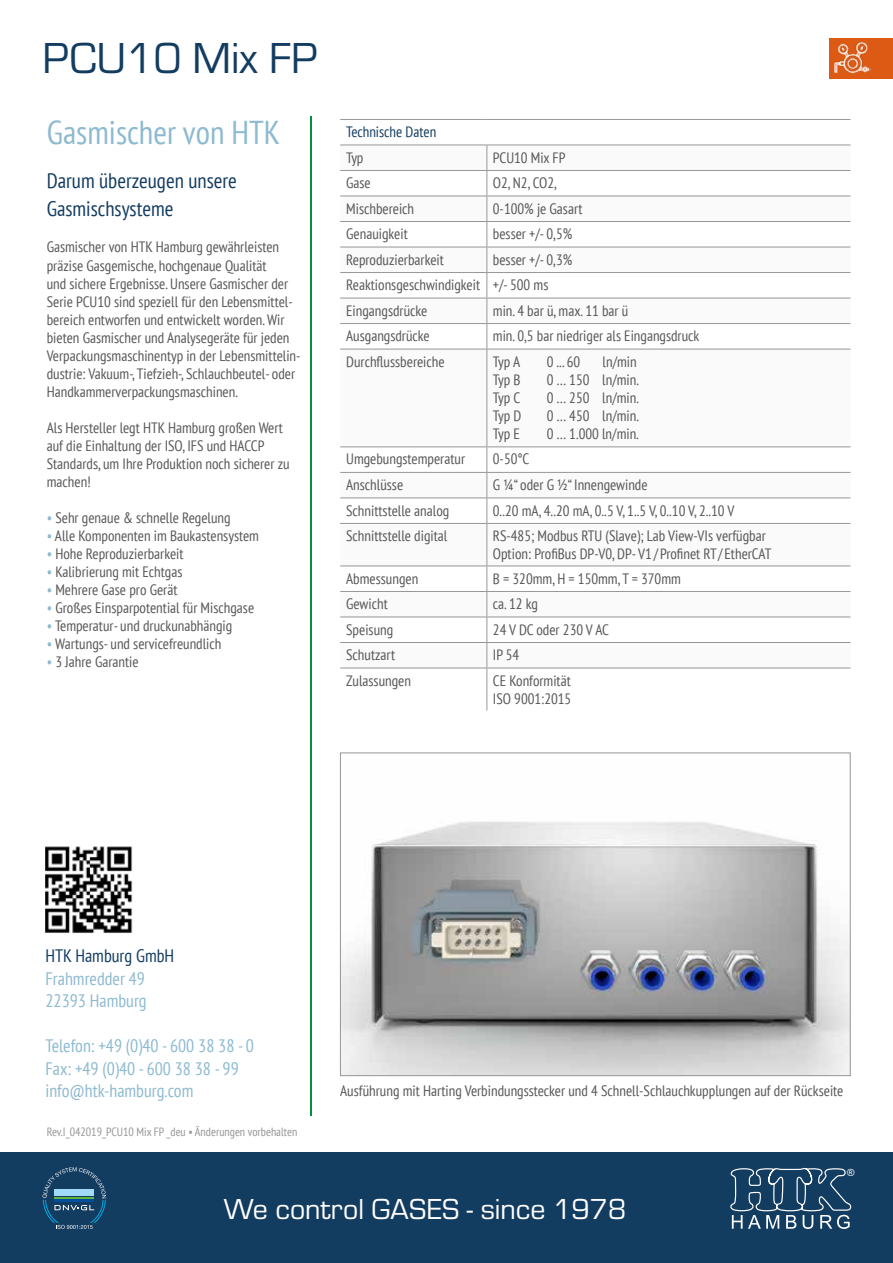
<style>
.page{position:relative;width:893px;height:1263px;background:#fff}
.page>*{position:absolute;margin:0;border:0;box-sizing:border-box;transform-origin:0 0}
.t1{font:45px "Eurostile";color:#133c61}
.t2{font:condensed 33px "PT Sans";color:#8dbad0}
.t3{font:30px "Eurostile";color:#fff}
.t4{font:condensed 21px/28.8px "PT Sans";color:#133c61}
.t5{font:condensed 18px/22.5px "PT Sans";color:#8dbad0}
.t6{font:condensed 18px "PT Sans";color:#133c61}
.t7{font:condensed 15px/18px "PT Sans";color:#575756}
.t8{font:condensed 15px "PT Sans";color:#133c61}
.t9{font:condensed 12px "PT Sans";color:#969696}
.t10{font:9.9px "Arial";color:#fff}
.s1{color:#8dbad0}
</style>
<div class="page">
<div style="left:829px;top:38px;width:64px;height:41px;background:#dc5a13"></div>
<img style="left:834px;top:43px;width:37px;height:31px">
<div style="left:0;top:1152px;width:893px;height:111px;background:#133c61"></div>
<svg style="left:43px;top:1167px;width:63px;height:62px"></svg>
<svg style="left:730px;top:1167px;width:122px;height:62px"></svg>
<hr style="left:310px;top:116px;width:2px;height:999px;background:#009039">
<img style="left:45px;top:846px;width:88px;height:87px">
<svg style="left:340px;top:171px;width:510px;height:539px"></svg>
<hr style="left:340px;top:170px;width:147px;height:1px;background:#969696">
<hr style="left:487px;top:170px;width:363px;height:1px;background:#969696">
<hr style="left:340px;top:196px;width:147px;height:1px;background:#969696">
<hr style="left:487px;top:196px;width:363px;height:1px;background:#969696">
<hr style="left:340px;top:221px;width:147px;height:1px;background:#969696">
<hr style="left:487px;top:221px;width:363px;height:1px;background:#969696">
<hr style="left:340px;top:247px;width:147px;height:1px;background:#969696">
<hr style="left:487px;top:247px;width:363px;height:1px;background:#969696">
<hr style="left:340px;top:272px;width:147px;height:1px;background:#969696">
<hr style="left:487px;top:272px;width:363px;height:1px;background:#969696">
<hr style="left:340px;top:298px;width:147px;height:1px;background:#969696">
<hr style="left:487px;top:298px;width:363px;height:1px;background:#969696">
<hr style="left:340px;top:323px;width:147px;height:1px;background:#969696">
<hr style="left:487px;top:323px;width:363px;height:1px;background:#969696">
<svg style="left:486px;top:146px;width:1px;height:203px"></svg>
<hr style="left:340px;top:349px;width:147px;height:1px;background:#969696">
<hr style="left:487px;top:349px;width:363px;height:1px;background:#969696">
<hr style="left:486px;top:349px;width:1px;height:97px;background:#969696">
<hr style="left:340px;top:446px;width:147px;height:1px;background:#969696">
<hr style="left:487px;top:446px;width:363px;height:1px;background:#969696">
<hr style="left:340px;top:472px;width:147px;height:1px;background:#969696">
<hr style="left:487px;top:472px;width:363px;height:1px;background:#969696">
<hr style="left:340px;top:497px;width:147px;height:1px;background:#969696">
<hr style="left:487px;top:497px;width:363px;height:1px;background:#969696">
<svg style="left:486px;top:447px;width:1px;height:76px"></svg>
<hr style="left:340px;top:523px;width:147px;height:1px;background:#969696">
<hr style="left:487px;top:523px;width:363px;height:1px;background:#969696">
<hr style="left:486px;top:524px;width:1px;height:42px;background:#969696">
<hr style="left:340px;top:566px;width:147px;height:1px;background:#969696">
<hr style="left:487px;top:566px;width:363px;height:1px;background:#969696">
<hr style="left:340px;top:591px;width:147px;height:1px;background:#969696">
<hr style="left:487px;top:591px;width:363px;height:1px;background:#969696">
<hr style="left:340px;top:617px;width:147px;height:1px;background:#969696">
<hr style="left:487px;top:617px;width:363px;height:1px;background:#969696">
<hr style="left:340px;top:119px;width:147px;height:1px;background:#969696">
<hr style="left:487px;top:119px;width:363px;height:1px;background:#969696">
<hr style="left:340px;top:145px;width:147px;height:1px;background:#969696">
<hr style="left:487px;top:145px;width:363px;height:1px;background:#969696">
<hr style="left:340px;top:668px;width:147px;height:1px;background:#969696">
<hr style="left:487px;top:668px;width:363px;height:1px;background:#969696">
<hr style="left:340px;top:642px;width:147px;height:1px;background:#969696">
<hr style="left:487px;top:642px;width:363px;height:1px;background:#969696">
<svg style="left:486px;top:566px;width:1px;height:102px"></svg>
<hr style="left:486px;top:668px;width:1px;height:42px;background:#969696">
<img style="left:342px;top:821px;width:506px;height:253px">
<div style="left:340px;top:753px;width:510px;height:323px;border:1px solid #969696"></div>
<h1 class="t1" style="left:43px;top:34px;width:277px">PCU10 Mix FP</h1>
<h2 class="t2" style="left:47px;top:112px;width:235px">Gasmischer von HTK</h2>
<h3 class="t4" style="left:47px;top:165px;width:192px">Darum überzeugen unsere<br>Gasmischsysteme</h3>
<p class="t7" style="left:47px;top:238px;width:255px">Gasmischer von HTK Hamburg gewährleisten präzise Gasgemische, hochgenaue Qualität<br>und sichere Ergebnisse. Unsere Gasmischer der Serie PCU10 sind speziell für den Lebensmittel&shy;bereich entworfen und entwickelt worden. Wir bieten Gasmischer und Analysegeräte für jeden Verpackungsmaschinentyp in der Lebensmittelin&shy;dustrie: Vakuum-, Tiefzieh-, Schlauchbeutel- oder Handkammerverpackungsmaschinen.</p>
<p class="t7" style="left:47px;top:418px;width:244px">Als Hersteller legt HTK Hamburg großen Wert auf die Einhaltung der ISO, IFS und HACCP Standards, um Ihre Produktion noch sicherer zu machen!</p>
<p class="t7" style="left:47px;top:508px;width:185px"><span class="s1">•</span> Sehr genaue &amp; schnelle Regelung</p>
<p class="t7" style="left:47px;top:526px;width:214px"><span class="s1">•</span> Alle Komponenten im Baukastensystem</p>
<p class="t7" style="left:47px;top:544px;width:138px"><span class="s1">•</span> Hohe Reproduzierbarkeit</p>
<p class="t7" style="left:47px;top:562px;width:137px"><span class="s1">•</span> Kalibrierung mit Echtgas</p>
<p class="t7" style="left:47px;top:580px;width:132px"><span class="s1">•</span> Mehrere Gase pro Gerät</p>
<p class="t7" style="left:47px;top:598px;width:209px"><span class="s1">•</span> Großes Einsparpotential für Mischgase</p>
<p class="t7" style="left:47px;top:616px;width:187px"><span class="s1">•</span> Temperatur- und druckunabhängig</p>
<p class="t7" style="left:47px;top:634px;width:176px"><span class="s1">•</span> Wartungs- und servicefreundlich</p>
<p class="t7" style="left:47px;top:652px;width:93px"><span class="s1">•</span> 3 Jahre Garantie</p>
<p class="t8" style="left:346px;top:122px;width:92px">Technische Daten</p>
<p class="t7" style="left:346px;top:148px;width:19px">Typ</p>
<p class="t7" style="left:493px;top:148px;width:74px">PCU10 Mix FP</p>
<p class="t7" style="left:346px;top:173px;width:26px">Gase</p>
<p class="t7" style="left:493px;top:173px;width:66px">O2, N2, CO2,</p>
<p class="t7" style="left:346px;top:199px;width:70px">Mischbereich</p>
<p class="t7" style="left:493px;top:199px;width:91px">0-100% je Gasart</p>
<p class="t7" style="left:346px;top:224px;width:63px">Genauigkeit</p>
<p class="t7" style="left:493px;top:224px;width:81px">besser +/- 0,5%</p>
<p class="t7" style="left:346px;top:250px;width:99px">Reproduzierbarkeit</p>
<p class="t7" style="left:346px;top:246px;width:228px;line-height:25.5px;text-indent:147px">besser +/- 0,3%<br>Reaktionsgeschwindigkeit +/- 500 ms<br>Eingangsdrücke</p>
<p class="t7" style="left:493px;top:301px;width:137px">min. 4 bar ü, max. 11 bar ü</p>
<p class="t7" style="left:346px;top:326px;width:85px">Ausgangsdrücke</p>
<p class="t7" style="left:493px;top:326px;width:208px">min. 0,5 bar niedriger als Eingangsdruck</p>
<p class="t7" style="left:346px;top:352px;width:100px">Durchflussbereiche</p>
<p class="t7" style="left:493px;top:352px;width:29px">Typ A</p>
<p class="t7" style="left:547px;top:352px;width:35px">0 ... 60</p>
<p class="t7" style="left:603px;top:352px;width:36px">ln/min</p>
<p class="t7" style="left:493px;top:370px;width:29px">Typ B</p>
<p class="t7" style="left:547px;top:370px;width:94px">0 … 150 ln/min.</p>
<p class="t7" style="left:493px;top:388px;width:29px">Typ C</p>
<p class="t7" style="left:547px;top:388px;width:94px">0 … 250 ln/min.</p>
<p class="t7" style="left:493px;top:406px;width:30px">Typ D</p>
<p class="t7" style="left:547px;top:406px;width:94px">0 … 450 ln/min.</p>
<p class="t7" style="left:493px;top:424px;width:28px">Typ E</p>
<p class="t7" style="left:547px;top:424px;width:94px">0 … 1.000 ln/min.</p>
<p class="t7" style="left:346px;top:450px;width:120px">Umgebungstemperatur</p>
<p class="t7" style="left:493px;top:450px;width:38px">0-50°C</p>
<p class="t7" style="left:346px;top:475px;width:59px">Anschlüsse</p>
<p class="t7" style="left:493px;top:475px;width:156px">G ¼“ oder G ½“ Innengewinde</p>
<p class="t7" style="left:346px;top:501px;width:105px">Schnittstelle analog</p>
<p class="t7" style="left:493px;top:501px;width:243px">0..20 mA, 4..20 mA, 0..5 V, 1..5 V, 0..10 V, 2..10 V</p>
<p class="t7" style="left:346px;top:526px;width:103px">Schnittstelle digital</p>
<p class="t7" style="left:493px;top:526px;width:280px">RS-485; Modbus RTU (Slave); Lab View-VIs verfügbar<br>Option: ProfiBus DP-V0, DP- V1 / Profinet RT/ EtherCAT</p>
<p class="t7" style="left:346px;top:569px;width:74px">Abmessungen</p>
<p class="t7" style="left:493px;top:569px;width:189px">B = 320mm, H = 150mm, T = 370mm</p>
<p class="t7" style="left:346px;top:594px;width:43px">Gewicht</p>
<p class="t7" style="left:493px;top:594px;width:47px">ca. 12 kg</p>
<p class="t7" style="left:346px;top:620px;width:49px">Speisung</p>
<p class="t7" style="left:493px;top:620px;width:118px">24 V DC oder 230 V AC</p>
<p class="t7" style="left:346px;top:645px;width:50px">Schutzart</p>
<p class="t7" style="left:493px;top:645px;width:28px">IP 54</p>
<p class="t7" style="left:346px;top:671px;width:66px">Zulassungen</p>
<p class="t7" style="left:493px;top:671px;width:80px">CE Konformität<br>ISO 9001:2015</p>
<p class="t6" style="left:45px;top:944px;width:130px">HTK Hamburg GmbH</p>
<p class="t5" style="left:45px;top:967px;width:103px">Frahmredder 49<br>22393 Hamburg</p>
<p class="t5" style="left:45px;top:1034px;width:210px">Telefon: +49 (0)40 - 600 38 38 - 0<br>Fax: +49 (0)40 - 600 38 38 - 99 info@htk-hamburg.com</p>
<p class="t9" style="left:47px;top:1124px;width:252px">Rev.I_042019_PCU10 Mix FP _deu • Änderungen vorbehalten</p>
<p class="t7" style="left:340px;top:1081px;width:505px">Ausführung mit Harting Verbindungsstecker und 4 Schnell-Schlauchkupplungen auf der Rückseite</p>
<p class="t10" style="left:847px;top:1166px;width:9px">®</p>
<h3 class="t3" style="left:224px;top:1193px;width:404px">We control GASES - since 1978</h3>
</div>
